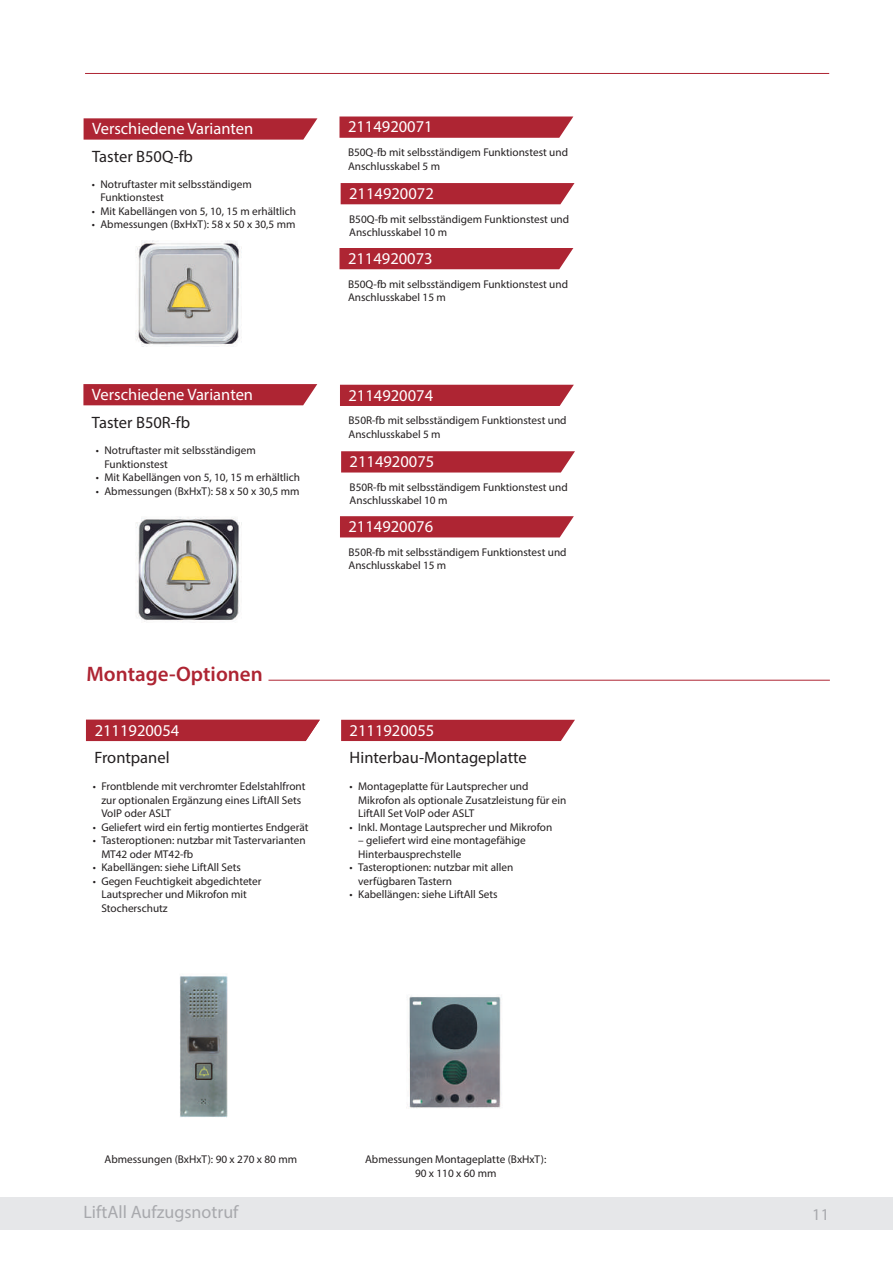
<style>
.page{position:relative;width:893px;height:1263px;background:#fff}
.page>*{position:absolute;margin:0;border:0;box-sizing:border-box;transform-origin:0 0}
.t1{font:600 21px "Myriad Pro";color:#ae2533}
.t2{font:18px "Myriad Pro";color:#a8a9ad}
.t3{font:16.5px "Myriad Pro";color:#fff}
.t4{font:16.5px "Myriad Pro";color:#231f20}
.t5{font:16.5px "Myriad Pro";color:#a8a9ad}
.t6{font:11.25px/13.5px "Myriad Pro";color:#231f20}
</style>
<div class="page">
<div style="left:0;top:1197px;width:893px;height:32px;background:#e6e7e9"></div>
<hr style="left:85px;top:73px;width:744px;height:1px;background:#ae2533">
<hr style="left:268px;top:680px;width:562px;height:1px;background:#ae2533">
<div style="left:341px;top:720px;width:234px;height:21px;background:#ae2533"></div>
<svg style="left:84px;top:118px;width:233px;height:22px;background:#b2323f"></svg>
<svg style="left:83px;top:384px;width:234px;height:21px;background:#b02c39"></svg>
<img style="left:136px;top:517px;width:106px;height:105px">
<img style="left:136px;top:240px;width:106px;height:106px">
<div style="left:86px;top:720px;width:234px;height:21px;background:#ae2533"></div>
<img style="left:180px;top:976px;width:48px;height:142px">
<img style="left:407px;top:996px;width:95px;height:112px">
<div style="left:340px;top:385px;width:234px;height:21px;background:#ae2533"></div>
<svg style="left:339px;top:117px;width:234px;height:21px;background:#b12e3b"></svg>
<svg style="left:341px;top:451px;width:234px;height:21px;background:#b12e3b"></svg>
<svg style="left:341px;top:183px;width:233px;height:21px;background:#b02b39"></svg>
<svg style="left:340px;top:516px;width:234px;height:21px;background:#b12d3b"></svg>
<div style="left:339px;top:248px;width:234px;height:21px;background:#ae2533"></div>
<h3 class="t3" style="left:92px;top:118px;width:163px">Verschiedene Varianten</h3>
<h3 class="t4" style="left:92px;top:146px;width:102px">Taster B50Q-fb</h3>
<p class="t6" style="left:100px;top:177px;width:153px;text-indent:-9px">• Notruftaster mit selbsständigem<br>Funktionstest</p>
<p class="t6" style="left:92px;top:204px;width:206px">• Mit Kabellängen von 5, 10, 15 m erhältlich</p>
<p class="t6" style="left:92px;top:217px;width:205px">• Abmessungen (BxHxT): 58 x 50 x 30,5 mm</p>
<h3 class="t3" style="left:92px;top:384px;width:163px">Verschiedene Varianten</h3>
<h3 class="t4" style="left:92px;top:412px;width:100px">Taster B50R-fb</h3>
<p class="t6" style="left:104px;top:443px;width:153px;text-indent:-9px">• Notruftaster mit selbsständigem<br>Funktionstest</p>
<p class="t6" style="left:96px;top:470px;width:206px">• Mit Kabellängen von 5, 10, 15 m erhältlich</p>
<p class="t6" style="left:96px;top:484px;width:205px">• Abmessungen (BxHxT): 58 x 50 x 30,5 mm</p>
<h1 class="t1" style="left:86px;top:661px;width:178px">Montage-Optionen</h1>
<h3 class="t3" style="left:348px;top:117px;width:86px">2114920071</h3>
<p class="t6" style="left:348px;top:145px;width:221px">B50Q-fb mit selbsständigem Funktionstest und<br>Anschlusskabel 5 m</p>
<h3 class="t3" style="left:349px;top:183px;width:86px">2114920072</h3>
<p class="t6" style="left:349px;top:212px;width:221px">B50Q-fb mit selbsständigem Funktionstest und<br>Anschlusskabel 10 m</p>
<h3 class="t3" style="left:348px;top:248px;width:86px">2114920073</h3>
<p class="t6" style="left:348px;top:277px;width:221px">B50Q-fb mit selbsständigem Funktionstest und<br>Anschlusskabel 15 m</p>
<h3 class="t3" style="left:348px;top:385px;width:86px">2114920074</h3>
<p class="t6" style="left:348px;top:414px;width:220px">B50R-fb mit selbsständigem Funktionstest und<br>Anschlusskabel 5 m</p>
<h3 class="t3" style="left:350px;top:451px;width:86px">2114920075</h3>
<p class="t6" style="left:350px;top:480px;width:220px">B50R-fb mit selbsständigem Funktionstest und<br>Anschlusskabel 10 m</p>
<h3 class="t3" style="left:348px;top:516px;width:86px">2114920076</h3>
<p class="t6" style="left:348px;top:545px;width:220px">B50R-fb mit selbsständigem Funktionstest und<br>Anschlusskabel 15 m</p>
<h3 class="t3" style="left:94px;top:720px;width:78px">xxxxxxxxxx</h3>
<h3 class="t3" style="left:350px;top:720px;width:86px">2111920055</h3>
<h3 class="t3" style="left:95px;top:720px;width:86px">2111920054</h3>
<h3 class="t4" style="left:94px;top:747px;width:77px">Frontpanel</h3>
<h3 class="t4" style="left:350px;top:747px;width:179px">Hinterbau-Montageplatte</h3>
<p class="t6" style="left:101px;top:779px;width:206px;text-indent:-9px">• Frontblende mit verchromter Edelstahlfront zur optionalen Ergänzung eines LiftAll Sets<br>VoIP oder ASLT</p>
<p class="t6" style="left:93px;top:820px;width:217px">• Geliefert wird ein fertig montiertes Endgerät</p>
<p class="t6" style="left:101px;top:833px;width:206px;text-indent:-9px">• Tasteroptionen: nutzbar mit Tastervarianten<br>MT42 oder MT42-fb</p>
<p class="t6" style="left:93px;top:860px;width:150px">• Kabellängen: siehe LiftAll Sets</p>
<p class="t6" style="left:101px;top:874px;width:162px;text-indent:-9px">• Gegen Feuchtigkeit abgedichteter<br>Lautsprecher und Mikrofon mit<br>Stocherschutz</p>
<p class="t6" style="left:358px;top:779px;width:210px;text-indent:-9px">• Montageplatte für Lautsprecher und<br>Mikrofon als optionale Zusatzleistung für ein<br>LiftAll Set VoIP oder ASLT</p>
<p class="t6" style="left:350px;top:820px;width:204px">• Inkl. Montage Lautsprecher und Mikrofon</p>
<p class="t6" style="left:358px;top:833px;width:169px">– geliefert wird eine montagefähige<br>Hinterbausprechstelle</p>
<p class="t6" style="left:358px;top:860px;width:157px;text-indent:-9px">• Tasteroptionen: nutzbar mit allen verfügbaren Tastern</p>
<p class="t6" style="left:350px;top:887px;width:150px">• Kabellängen: siehe LiftAll Sets</p>
<p class="t6" style="left:104px;top:1152px;width:194px">Abmessungen (BxHxT): 90 x 270 x 80 mm</p>
<p class="t6" style="left:365px;top:1152px;width:183px;text-align:center">Abmessungen Montageplatte (BxHxT):<br>90 x 110 x 60 mm</p>
<h2 class="t2" style="left:83px;top:1201px;width:157px">LiftAll Aufzugsnotruf</h2>
<h3 class="t5" style="left:812px;top:1204px;width:18px">11</h3>
</div>
